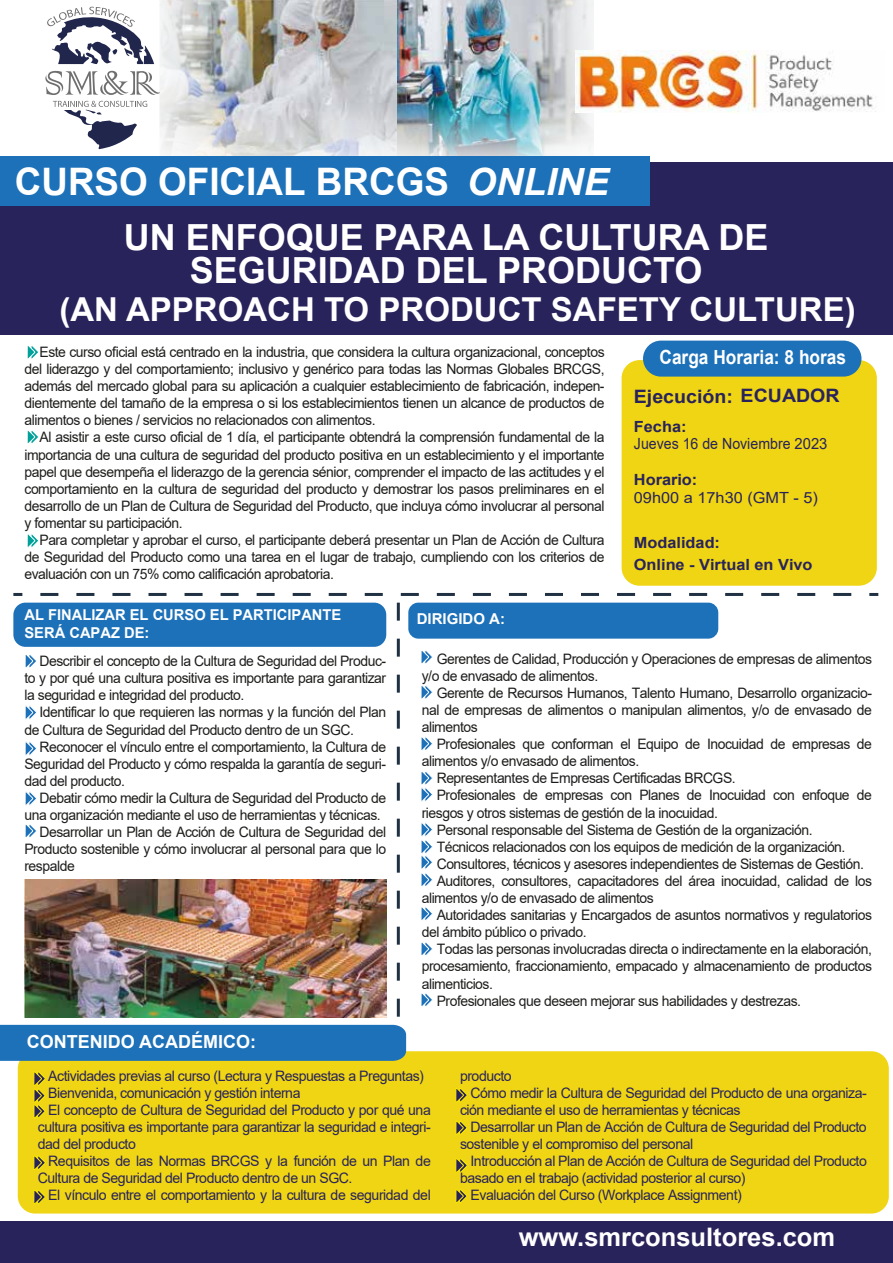
<style>
.page{position:relative;width:893px;height:1263px;background:#fff}
.page>*{position:absolute;margin:0;border:0;box-sizing:border-box;transform-origin:0 0}
.t1{font:700 37.95px "Arial";color:#fff}
.t2{font:700 36px/33px "Arial";color:#fff;text-align:center}
.t3{font:700 33px "Arial";color:#fff}
.t4{font:700 25.5px "Arial";color:#fff}
.t5{font:700 19.5px "Arial";color:#fff;scale:.89 1}
.t6{font:700 18.45px "Arial";color:#29235c;scale:1.06 1}
.t7{font:700 18px "Arial";color:#fff}
.t8{font:700 15.45px/21.9px "Arial";color:#29235c;scale:1.06 1}
.t9{font:15.45px "Arial";color:#29235c;scale:.92 1}
.t10{font:15.45px "Arial";color:#29235c;scale:1.06 1}
.t11{font:700 15px/18px "Arial";color:#fff}
.t12{font:14.4px/17.1px "Arial";letter-spacing:-.035em;color:#1d1d1b;text-align:justify}
.t13{font:14.4px "Arial";letter-spacing:-.035em;color:#29235c}
.s1{font-style:italic;font-size:37.5px}
</style>
<div class="page">
<img style="left:396px;top:0;width:129px;height:95px">
<img style="left:239px;top:0;width:157px;height:95px">
<div style="left:0;top:1222px;width:893px;height:41px;background:#29235c"></div>
<svg style="left:54px;top:0;width:185px;height:95px"></svg>
<svg style="left:525px;top:0;width:222px;height:113px"></svg>
<img style="left:53px;top:95px;width:628px;height:260px">
<svg style="left:53px;top:136px;width:840px;height:27px"></svg>
<svg style="left:45px;top:71px;width:115px;height:24px"></svg>
<svg style="left:53px;top:101px;width:94px;height:48px"></svg>
<svg style="left:47px;top:7px;width:107px;height:57px"></svg>
<div style="left:622px;top:360px;width:255px;height:226px;background:#efd513;border-radius:18px"></div>
<div style="left:643px;top:341px;width:218px;height:36px;background:#1d71b8;border-radius:18px"></div>
<div style="left:0;top:163px;width:893px;height:172px;background:#29235c"></div>
<svg style="left:27px;top:345px;width:12px;height:14px"></svg>
<svg style="left:27px;top:430px;width:11px;height:14px"></svg>
<svg style="left:27px;top:534px;width:12px;height:14px"></svg>
<svg style="left:869px;top:593px;width:9px;height:3px"></svg>
<svg style="left:40px;top:593px;width:811px;height:3px"></svg>
<svg style="left:13px;top:593px;width:9px;height:3px"></svg>
<div style="left:408px;top:603px;width:310px;height:36px;background:#1d71b8;border-radius:10px"></div>
<svg style="left:421px;top:651px;width:12px;height:13px"></svg>
<svg style="left:421px;top:686px;width:11px;height:13px"></svg>
<svg style="left:421px;top:737px;width:11px;height:13px"></svg>
<svg style="left:421px;top:771px;width:12px;height:31px"></svg>
<svg style="left:421px;top:822px;width:11px;height:64px"></svg>
<svg style="left:421px;top:907px;width:11px;height:13px"></svg>
<svg style="left:421px;top:942px;width:12px;height:14px"></svg>
<svg style="left:421px;top:993px;width:12px;height:14px"></svg>
<div style="left:18px;top:1051px;width:871px;height:162px;background:#efd513;border-radius:17px"></div>
<img style="left:0;top:603px;width:406px;height:458px">
<svg style="left:34px;top:1071px;width:11px;height:47px"></svg>
<svg style="left:34px;top:1190px;width:11px;height:14px"></svg>
<svg style="left:34px;top:1156px;width:11px;height:14px"></svg>
<svg style="left:456px;top:1088px;width:11px;height:14px"></svg>
<svg style="left:456px;top:1189px;width:11px;height:14px"></svg>
<svg style="left:456px;top:1121px;width:11px;height:14px"></svg>
<svg style="left:456px;top:1158px;width:11px;height:15px"></svg>
<div style="left:0;top:156px;width:650px;height:50px;background:#1d71b8"></div>
<img style="left:575px;top:51px;width:301px;height:61px">
<h1 class="t1" style="left:15px;top:155px;width:596px">CURSO OFICIAL BRCGS <span class="s1">ONLINE</span></h1>
<h2 class="t2" style="left:124px;top:221px;width:646px">UN ENFOQUE PARA LA CULTURA DE<br>SEGURIDAD DEL PRODUCTO</h2>
<h3 class="t3" style="left:59px;top:286px;width:798px">(AN APPROACH TO PRODUCT SAFETY CULTURE)</h3>
<p class="t12" style="left:24px;top:343px;width:582px;text-indent:15px">Este curso oficial está centrado en la industria, que considera la cultura organizacional, conceptos del liderazgo y del comportamiento; inclusivo y genérico para todas las Normas Globales BRCGS, además del mercado global para su aplicación a cualquier establecimiento de fabricación, indepen&shy;dientemente del tamaño de la empresa o si los establecimientos tienen un alcance de productos de alimentos o bienes / servicios no relacionados con alimentos.</p>
<p class="t12" style="left:24px;top:429px;width:582px;text-indent:15px">Al asistir a este curso oficial de 1 día, el participante obtendrá la comprensión fundamental de la importancia de una cultura de seguridad del producto positiva en un establecimiento y el importante papel que desempeña el liderazgo de la gerencia sénior, comprender el impacto de las actitudes y el comportamiento en la cultura de seguridad del producto y demostrar los pasos preliminares en el desarrollo de un Plan de Cultura de Seguridad del Producto, que incluya cómo involucrar al personal y fomentar su participación.</p>
<p class="t12" style="left:24px;top:531px;width:582px;text-indent:15px">Para completar y aprobar el curso, el participante deberá presentar un Plan de Acción de Cultura de Seguridad del Producto como una tarea en el lugar de trabajo, cumpliendo con los criterios de evaluación con un 75% como calificación aprobatoria.</p>
<h3 class="t5" style="left:659px;top:344px;width:211px">Carga Horaria: 8 horas</h3>
<p class="t6" style="left:634px;top:384px;width:196px">Ejecución: ECUADOR</p>
<p class="t8" style="left:634px;top:416px;width:51px">Fecha:</p>
<p class="t9" style="left:634px;top:433px;width:212px">Jueves 16 de Noviembre 2023</p>
<p class="t8" style="left:634px;top:468px;width:61px">Horario:</p>
<p class="t10" style="left:634px;top:487px;width:175px">09h00 a 17h30 (GMT - 5)</p>
<p class="t8" style="left:634px;top:532px;width:170px">Modalidad:<br>Online - Virtual en Vivo</p>
<p class="t11" style="left:24px;top:606px;width:318px">AL FINALIZAR EL CURSO EL PARTICIPANTE<br>SERÁ CAPAZ DE:</p>
<p class="t11" style="left:417px;top:610px;width:90px">DIRIGIDO A:</p>
<p class="t12" style="left:422px;top:650px;width:452px;text-indent:15px">Gerentes de Calidad, Producción y Operaciones de empresas de alimentos y/o de envasado de alimentos.</p>
<p class="t12" style="left:422px;top:684px;width:452px;text-indent:15px">Gerente de Recursos Humanos, Talento Humano, Desarrollo organizacio&shy;nal de empresas de alimentos o manipulan alimentos, y/o de envasado de alimentos</p>
<p class="t12" style="left:437px;top:735px;width:437px">Profesionales que conforman el Equipo de Inocuidad de empresas de</p>
<p class="t12" style="left:422px;top:752px;width:219px">alimentos y/o envasado de alimentos.</p>
<p class="t12" style="left:437px;top:770px;width:301px">Representantes de Empresas Certificadas BRCGS.</p>
<p class="t12" style="left:437px;top:787px;width:437px">Profesionales de empresas con Planes de Inocuidad con enfoque de</p>
<p class="t12" style="left:422px;top:804px;width:298px">riesgos y otros sistemas de gestión de la inocuidad.</p>
<p class="t12" style="left:437px;top:821px;width:377px">Personal responsable del Sistema de Gestión de la organización.</p>
<p class="t12" style="left:437px;top:838px;width:410px">Técnicos relacionados con los equipos de medición de la organización.</p>
<p class="t12" style="left:437px;top:855px;width:429px">Consultores, técnicos y asesores independientes de Sistemas de Gestión.</p>
<p class="t12" style="left:437px;top:872px;width:437px">Auditores, consultores, capacitadores del área inocuidad, calidad de los</p>
<p class="t12" style="left:422px;top:889px;width:234px">alimentos y/o de envasado de alimentos</p>
<p class="t12" style="left:437px;top:906px;width:437px">Autoridades sanitarias y Encargados de asuntos normativos y regulatorios</p>
<p class="t12" style="left:422px;top:923px;width:166px">del ámbito público o privado.</p>
<p class="t12" style="left:437px;top:941px;width:437px">Todas las personas involucradas directa o indirectamente en la elaboración,</p>
<p class="t12" style="left:422px;top:958px;width:452px">procesamiento, fraccionamiento, empacado y almacenamiento de productos</p>
<p class="t12" style="left:422px;top:975px;width:73px">alimenticios.</p>
<p class="t12" style="left:437px;top:992px;width:366px">Profesionales que deseen mejorar sus habilidades y destrezas.</p>
<p class="t7" style="left:27px;top:1029px;width:231px">CONTENIDO ACADÉMICO:</p>
<p class="t13" style="left:48px;top:1066px;width:377px">Actividades previas al curso (Lectura y Respuestas a Preguntas)</p>
<p class="t13" style="left:48px;top:1083px;width:254px">Bienvenida, comunicación y gestión interna</p>
<p class="t13" style="left:48px;top:1100px;width:384px">El concepto de Cultura de Seguridad del Producto y por qué una</p>
<p class="t13" style="left:38px;top:1117px;width:395px">cultura positiva es importante para garantizar la seguridad e integri-</p>
<p class="t13" style="left:38px;top:1134px;width:100px">dad del producto</p>
<p class="t13" style="left:48px;top:1151px;width:384px">Requisitos de las Normas BRCGS y la función de un Plan de</p>
<p class="t13" style="left:38px;top:1168px;width:316px">Cultura de Seguridad del Producto dentro de un SGC.</p>
<p class="t13" style="left:48px;top:1185px;width:384px">El vínculo entre el comportamiento y la cultura de seguridad del</p>
<p class="t12" style="left:24px;top:652px;width:363px;text-indent:15px">Describir el concepto de la Cultura de Seguridad del Produc&shy;to y por qué una cultura positiva es importante para garantizar la seguridad e integridad del producto.</p>
<p class="t12" style="left:24px;top:704px;width:363px;text-indent:15px">Identificar lo que requieren las normas y la función del Plan de Cultura de Seguridad del Producto dentro de un SGC.</p>
<p class="t12" style="left:24px;top:738px;width:363px;text-indent:15px">Reconocer el vínculo entre el comportamiento, la Cultura de Seguridad del Producto y cómo respalda la garantía de seguri&shy;dad del producto.</p>
<p class="t12" style="left:39px;top:789px;width:348px">Debatir cómo medir la Cultura de Seguridad del Producto de</p>
<p class="t12" style="left:24px;top:806px;width:358px">una organización mediante el uso de herramientas y técnicas.</p>
<p class="t12" style="left:39px;top:823px;width:348px">Desarrollar un Plan de Acción de Cultura de Seguridad del</p>
<p class="t12" style="left:24px;top:840px;width:363px">Producto sostenible y cómo involucrar al personal para que lo</p>
<p class="t12" style="left:24px;top:858px;width:52px">respalde</p>
<p class="t13" style="left:460px;top:1066px;width:53px">producto</p>
<p class="t13" style="left:470px;top:1083px;width:398px">Cómo medir la Cultura de Seguridad del Producto de una organiza-</p>
<p class="t13" style="left:460px;top:1100px;width:282px">ción mediante el uso de herramientas y técnicas</p>
<p class="t13" style="left:470px;top:1117px;width:398px">Desarrollar un Plan de Acción de Cultura de Seguridad del Producto</p>
<p class="t13" style="left:460px;top:1134px;width:235px">sostenible y el compromiso del personal</p>
<p class="t13" style="left:470px;top:1151px;width:398px">Introducción al Plan de Acción de Cultura de Seguridad del Producto</p>
<p class="t13" style="left:460px;top:1168px;width:287px">basado en el trabajo (actividad posterior al curso)</p>
<p class="t13" style="left:470px;top:1185px;width:273px">Evaluación del Curso (Workplace Assignment)</p>
<h3 class="t4" style="left:519px;top:1219px;width:318px">www.smrconsultores.com</h3>
</div>
